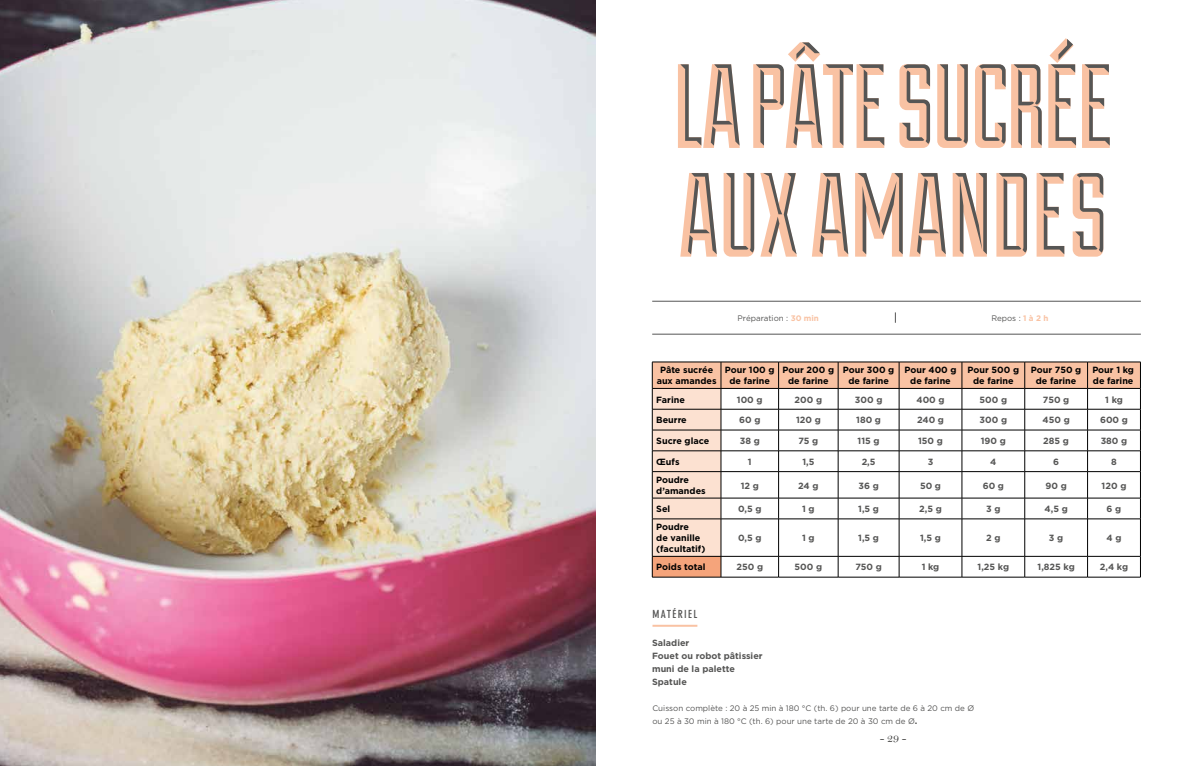
<style>
.page{position:relative;width:1191px;height:766px;background:#fff}
.page>*{position:absolute;margin:0;border:0;box-sizing:border-box;transform-origin:0 0}
.t1{font:119.5px/108.6px "Duke Shadow";letter-spacing:-.02em;color:#565655}
.t2{font:12px "Bell MT Std";color:#3a3a39}
.t3{font:700 condensed 11px "DIN Neuzeit Grotesk Std";letter-spacing:.125em;color:#565655}
.t4{font:700 9px/13px "Gotham";color:#565655}
.t5{font:700 9px/11px "Gotham";color:#000;text-align:center}
.t6{font:8px/13px "Gotham";color:#565655}
.s1{font-weight:700;color:#f9c2a3}
.s2{font-weight:700;font-size:9px}
</style>
<div class="page">
<img style="left:0;top:0;width:595px;height:765px">
<hr style="left:652px;top:624px;width:45px;height:2px;background:#f9c2a3">
<hr style="left:652px;top:334px;width:488px;height:1px;background:#565655">
<hr style="left:652px;top:361px;width:69px;height:1px;background:#000">
<hr style="left:721px;top:361px;width:57px;height:1px;background:#000">
<hr style="left:778px;top:361px;width:60px;height:1px;background:#000">
<hr style="left:838px;top:361px;width:61px;height:1px;background:#000">
<hr style="left:899px;top:361px;width:63px;height:1px;background:#000">
<hr style="left:962px;top:361px;width:62px;height:1px;background:#000">
<hr style="left:1024px;top:361px;width:63px;height:1px;background:#000">
<hr style="left:1087px;top:361px;width:53px;height:1px;background:#000">
<hr style="left:721px;top:577px;width:57px;height:1px;background:#000">
<hr style="left:778px;top:577px;width:60px;height:1px;background:#000">
<hr style="left:838px;top:577px;width:61px;height:1px;background:#000">
<hr style="left:899px;top:577px;width:63px;height:1px;background:#000">
<hr style="left:962px;top:577px;width:62px;height:1px;background:#000">
<hr style="left:1024px;top:577px;width:63px;height:1px;background:#000">
<hr style="left:1087px;top:577px;width:53px;height:1px;background:#000">
<svg style="left:652px;top:362px;width:489px;height:215px"></svg>
<hr style="left:652px;top:577px;width:69px;height:1px;background:#000">
<hr style="left:652px;top:301px;width:488px;height:1px;background:#565655">
<h1 class="t1" style="left:674px;top:48px;width:442px">LA PÂTE SUCRÉE<br>AUX AMANDES</h1>
<p class="t6" style="left:737px;top:311px;width:83px">Préparation : <span class="s1">30 min</span></p>
<p class="t6" style="left:991px;top:311px;width:59px">Repos : <span class="s1">1 à 2 h</span></p>
<p class="t5" style="left:656px;top:364px;width:61px">Pâte sucrée aux amandes</p>
<p class="t5" style="left:725px;top:364px;width:51px">Pour 100 g de farine</p>
<p class="t5" style="left:782px;top:364px;width:53px">Pour 200 g de farine</p>
<p class="t5" style="left:843px;top:364px;width:53px">Pour 300 g de farine</p>
<p class="t5" style="left:904px;top:364px;width:54px">Pour 400 g de farine</p>
<p class="t5" style="left:967px;top:364px;width:53px">Pour 500 g de farine</p>
<p class="t5" style="left:1031px;top:364px;width:52px">Pour 750 g de farine</p>
<p class="t5" style="left:1092px;top:364px;width:43px;text-align:left">Pour 1 kg de farine</p>
<p class="t5" style="left:656px;top:393px;width:30px">Farine</p>
<p class="t4" style="left:737px;top:392px;width:27px">100 g</p>
<p class="t4" style="left:794px;top:392px;width:29px">200 g</p>
<p class="t4" style="left:855px;top:392px;width:29px">300 g</p>
<p class="t4" style="left:916px;top:392px;width:30px">400 g</p>
<p class="t4" style="left:979px;top:392px;width:29px">500 g</p>
<p class="t4" style="left:1043px;top:392px;width:28px">750 g</p>
<p class="t4" style="left:1105px;top:392px;width:19px">1 kg</p>
<p class="t5" style="left:656px;top:414px;width:32px">Beurre</p>
<p class="t4" style="left:739px;top:413px;width:23px">60 g</p>
<p class="t4" style="left:796px;top:413px;width:26px">120 g</p>
<p class="t4" style="left:856px;top:413px;width:26px">180 g</p>
<p class="t4" style="left:917px;top:413px;width:29px">240 g</p>
<p class="t4" style="left:979px;top:413px;width:29px">300 g</p>
<p class="t4" style="left:1042px;top:413px;width:29px">450 g</p>
<p class="t4" style="left:1100px;top:413px;width:29px">600 g</p>
<p class="t5" style="left:656px;top:435px;width:54px">Sucre glace</p>
<p class="t4" style="left:740px;top:434px;width:22px">38 g</p>
<p class="t4" style="left:798px;top:434px;width:21px">75 g</p>
<p class="t4" style="left:857px;top:434px;width:24px">115 g</p>
<p class="t4" style="left:918px;top:434px;width:26px">150 g</p>
<p class="t4" style="left:980px;top:434px;width:27px">190 g</p>
<p class="t4" style="left:1043px;top:434px;width:27px">285 g</p>
<p class="t4" style="left:1100px;top:434px;width:28px">380 g</p>
<p class="t5" style="left:656px;top:456px;width:25px">Œufs</p>
<p class="t4" style="left:748px;top:455px;width:5px">1</p>
<p class="t4" style="left:802px;top:455px;width:14px">1,5</p>
<p class="t4" style="left:861px;top:455px;width:15px">2,5</p>
<p class="t4" style="left:927px;top:455px;width:7px">3</p>
<p class="t4" style="left:990px;top:455px;width:8px">4</p>
<p class="t4" style="left:1053px;top:455px;width:7px">6</p>
<p class="t4" style="left:1111px;top:455px;width:7px">8</p>
<p class="t5" style="left:656px;top:474px;width:51px;text-align:left">Poudre d’amandes</p>
<p class="t4" style="left:740px;top:478px;width:20px">12 g</p>
<p class="t4" style="left:798px;top:478px;width:22px">24 g</p>
<p class="t4" style="left:858px;top:478px;width:22px">36 g</p>
<p class="t4" style="left:920px;top:478px;width:23px">50 g</p>
<p class="t4" style="left:982px;top:478px;width:23px">60 g</p>
<p class="t4" style="left:1045px;top:478px;width:23px">90 g</p>
<p class="t4" style="left:1101px;top:478px;width:26px">120 g</p>
<p class="t5" style="left:656px;top:503px;width:15px">Sel</p>
<p class="t4" style="left:738px;top:502px;width:25px">0,5 g</p>
<p class="t4" style="left:802px;top:502px;width:14px">1 g</p>
<p class="t4" style="left:858px;top:502px;width:22px">1,5 g</p>
<p class="t4" style="left:919px;top:502px;width:24px">2,5 g</p>
<p class="t4" style="left:986px;top:502px;width:16px">3 g</p>
<p class="t4" style="left:1044px;top:502px;width:25px">4,5 g</p>
<p class="t4" style="left:1106px;top:502px;width:16px">6 g</p>
<p class="t5" style="left:656px;top:521px;width:51px;text-align:left">Poudre<br>de vanille (facultatif)</p>
<p class="t4" style="left:738px;top:531px;width:25px">0,5 g</p>
<p class="t4" style="left:802px;top:531px;width:14px">1 g</p>
<p class="t4" style="left:858px;top:531px;width:22px">1,5 g</p>
<p class="t4" style="left:920px;top:531px;width:22px">1,5 g</p>
<p class="t4" style="left:986px;top:531px;width:16px">2 g</p>
<p class="t4" style="left:1049px;top:531px;width:16px">3 g</p>
<p class="t4" style="left:1106px;top:531px;width:16px">4 g</p>
<p class="t5" style="left:656px;top:561px;width:51px">Poids total</p>
<p class="t4" style="left:736px;top:560px;width:28px">250 g</p>
<p class="t4" style="left:794px;top:560px;width:29px">500 g</p>
<p class="t4" style="left:855px;top:560px;width:28px">750 g</p>
<p class="t4" style="left:921px;top:560px;width:19px">1 kg</p>
<p class="t4" style="left:977px;top:560px;width:33px">1,25 kg</p>
<p class="t4" style="left:1037px;top:560px;width:39px">1,825 kg</p>
<p class="t4" style="left:1099px;top:560px;width:30px">2,4 kg</p>
<p class="t3" style="left:652px;top:607px;width:46px">MATÉRIEL</p>
<p class="t4" style="left:652px;top:635px;width:112px">Saladier<br>Fouet ou robot pâtissier muni de la palette<br>Spatule</p>
<p class="t6" style="left:652px;top:701px;width:323px">Cuisson complète : 20 à 25 min à 180 °C (th. 6) pour une tarte de 6 à 20 cm de Ø ou 25 à 30 min à 180 °C (th. 6) pour une tarte de 20 à 30 cm de Ø<span class="s2">.</span></p>
<h2 class="t2" style="left:880px;top:730px;width:28px">- 29 -</h2>
</div>
